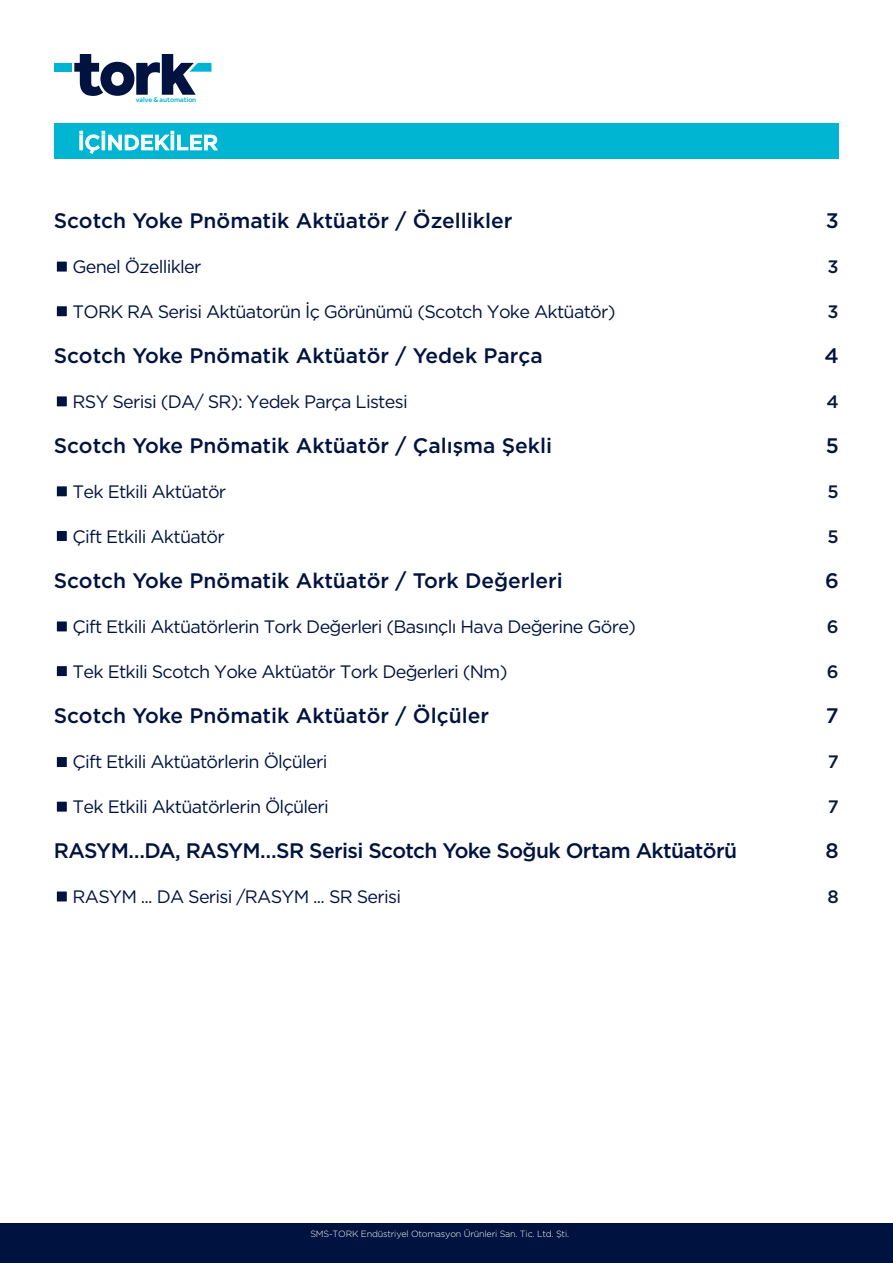
<style>
.page{position:relative;width:893px;height:1263px;background:#fff}
.page>*{position:absolute;margin:0;border:0;box-sizing:border-box;transform-origin:0 0}
.t1{font:21px "Gotham";color:#001340}
.t2{font:21px "Gotham";letter-spacing:-.03em;color:#001340}
.t3{font:21px "Gotham";color:#fff}
.t4{font:18px "Gotham HTF";letter-spacing:-.04em;color:#001340}
.t5{font:500 18px "Gotham HTF";color:#081a3a}
.t6{font:300 9px "Gotham HTF";letter-spacing:-.02em;color:#fff}
.t7{font:500 7.2px "Effra";color:#00b5d1}
</style>
<div class="page">
<div style="left:54px;top:124px;width:784px;height:35px;background:#00b5d1"></div>
<svg style="left:74px;top:54px;width:137px;height:42px"></svg>
<div style="left:54px;top:63px;width:18px;height:9px;background:#00b5d1"></div>
<svg style="left:80px;top:131px;width:138px;height:23px"></svg>
<div style="left:55px;top:260px;width:13px;height:13px;background:#001340"></div>
<div style="left:54px;top:259px;width:16px;height:16px;border:3px solid #fff"></div>
<div style="left:55px;top:485px;width:13px;height:13px;background:#001340"></div>
<div style="left:54px;top:483px;width:16px;height:16px;border:3px solid #fff"></div>
<div style="left:55px;top:620px;width:13px;height:13px;background:#001340"></div>
<div style="left:54px;top:618px;width:16px;height:16px;border:3px solid #fff"></div>
<div style="left:55px;top:755px;width:13px;height:13px;background:#001340"></div>
<div style="left:54px;top:754px;width:16px;height:16px;border:3px solid #fff"></div>
<div style="left:55px;top:395px;width:13px;height:13px;background:#001340"></div>
<div style="left:54px;top:393px;width:16px;height:16px;border:3px solid #fff"></div>
<div style="left:55px;top:305px;width:13px;height:13px;background:#001340"></div>
<div style="left:54px;top:303px;width:16px;height:16px;border:3px solid #fff"></div>
<div style="left:55px;top:529px;width:13px;height:13px;background:#001340"></div>
<div style="left:54px;top:528px;width:16px;height:16px;border:3px solid #fff"></div>
<div style="left:55px;top:665px;width:13px;height:13px;background:#001340"></div>
<div style="left:54px;top:663px;width:16px;height:16px;border:3px solid #fff"></div>
<div style="left:55px;top:800px;width:13px;height:13px;background:#001340"></div>
<div style="left:54px;top:799px;width:16px;height:16px;border:3px solid #fff"></div>
<div style="left:55px;top:890px;width:13px;height:13px;background:#001340"></div>
<div style="left:54px;top:888px;width:16px;height:16px;border:3px solid #fff"></div>
<div style="left:0;top:1224px;width:893px;height:39px;background:#001340"></div>
<p class="t7" style="left:136px;top:95px;width:62px">valve &amp; automation</p>
<p class="t3" style="left:78px;top:130px;width:142px">İÇİNDEKİLER</p>
<p class="t1" style="left:54px;top:209px;width:460px">Scotch Yoke Pnömatik Aktüatör / Özellikler</p>
<p class="t4" style="left:73px;top:257px;width:130px">Genel Özellikler</p>
<p class="t4" style="left:73px;top:302px;width:544px">TORK RA Serisi Aktüatorün İç Görünümü (Scotch Yoke Aktüatör)</p>
<p class="t1" style="left:54px;top:344px;width:490px">Scotch Yoke Pnömatik Aktüatör / Yedek Parça</p>
<p class="t4" style="left:73px;top:392px;width:337px">RSY Serisi (DA/ SR): Yedek Parça Listesi</p>
<p class="t1" style="left:54px;top:434px;width:500px">Scotch Yoke Pnömatik Aktüatör / Çalışma Şekli</p>
<p class="t4" style="left:73px;top:482px;width:155px">Tek Etkili Aktüatör</p>
<p class="t4" style="left:73px;top:527px;width:154px">Çift Etkili Aktüatör</p>
<p class="t1" style="left:54px;top:569px;width:511px">Scotch Yoke Pnömatik Aktüatör / Tork Değerleri</p>
<p class="t4" style="left:73px;top:617px;width:565px">Çift Etkili Aktüatörlerin Tork Değerleri (Basınçlı Hava Değerine Göre)</p>
<p class="t4" style="left:73px;top:662px;width:436px">Tek Etkili Scotch Yoke Aktüatör Tork Değerleri (Nm)</p>
<p class="t1" style="left:54px;top:704px;width:437px">Scotch Yoke Pnömatik Aktüatör / Ölçüler</p>
<p class="t4" style="left:73px;top:752px;width:256px">Çift Etkili Aktüatörlerin Ölçüleri</p>
<p class="t4" style="left:73px;top:797px;width:258px">Tek Etkili Aktüatörlerin Ölçüleri</p>
<p class="t2" style="left:54px;top:839px;width:685px">RASYM…DA, RASYM…SR Serisi Scotch Yoke Soğuk Ortam Aktüatörü</p>
<p class="t4" style="left:73px;top:887px;width:330px">RASYM ... DA Serisi /RASYM ... SR Serisi</p>
<p class="t1" style="left:826px;top:209px;width:14px">3</p>
<p class="t5" style="left:828px;top:256px;width:13px">3</p>
<p class="t5" style="left:828px;top:301px;width:13px">3</p>
<p class="t1" style="left:824px;top:344px;width:16px">4</p>
<p class="t5" style="left:826px;top:391px;width:14px">4</p>
<p class="t1" style="left:826px;top:434px;width:15px">5</p>
<p class="t5" style="left:828px;top:481px;width:13px">5</p>
<p class="t5" style="left:828px;top:526px;width:13px">5</p>
<p class="t1" style="left:825px;top:569px;width:15px">6</p>
<p class="t5" style="left:827px;top:616px;width:13px">6</p>
<p class="t5" style="left:827px;top:661px;width:13px">6</p>
<p class="t1" style="left:826px;top:704px;width:14px">7</p>
<p class="t5" style="left:828px;top:751px;width:12px">7</p>
<p class="t5" style="left:828px;top:796px;width:12px">7</p>
<p class="t1" style="left:825px;top:839px;width:15px">8</p>
<p class="t5" style="left:827px;top:886px;width:13px">8</p>
<p class="t6" style="left:310px;top:1229px;width:260px">SMS-TORK Endüstriyel Otomasyon Ürünleri San. Tic. Ltd. Şti.</p>
</div>
